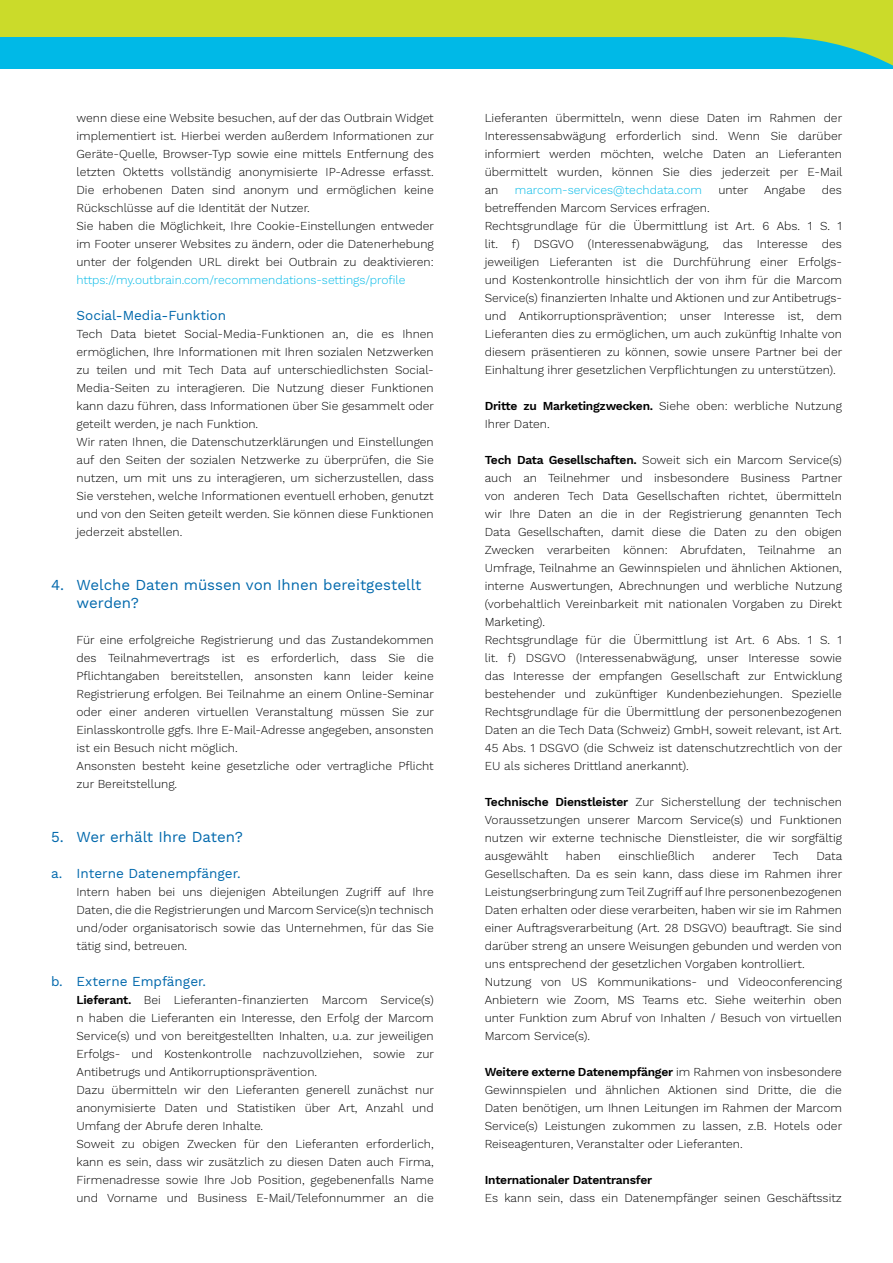
<style>
.page{position:relative;width:893px;height:1263px;background:#fff}
.page>*{position:absolute;margin:0;border:0;box-sizing:border-box;transform-origin:0 0}
.t1{font:15px/18px "Work Sans";color:#0068ac}
.t2{font:13.5px "Work Sans";color:#0068ac}
.t3{font:300 12px/18px "Work Sans";color:#000}
.t4{font:300 12px "Work Sans";color:#00b9e7}
.t5{font:600 12px "Work Sans";letter-spacing:-.02em;color:#000}
.s1{font-weight:600}
</style>
<div class="page">
<div style="left:0;top:0;width:893px;height:37px;background:#cbdb2a"></div>
<div style="left:0;top:37px;width:893px;height:31px;background:#00b9e7"></div>
<p class="t3" style="left:77px;top:109px;width:359px">wenn diese eine Website besuchen, auf der das Outbrain Widget implementiert ist. Hierbei werden außerdem Informationen zur Geräte-Quelle, Browser-Typ sowie eine mittels Entfernung des letzten Oktetts vollständig anonymisierte IP-Adresse erfasst.<br>Die erhobenen Daten sind anonym und ermöglichen keine Rückschlüsse auf die Identität der Nutzer.<br>Sie haben die Möglichkeit, Ihre Cookie-Einstellungen entweder im Footer unserer Websites zu ändern, oder die Datenerhebung unter der folgenden URL direkt bei Outbrain zu deaktivieren:</p>
<p class="t4" style="left:77px;top:273px;width:330px">https://my.outbrain.com/recommendations-settings/profile</p>
<p class="t2" style="left:77px;top:307px;width:151px">Social-Media-Funktion</p>
<p class="t3" style="left:77px;top:325px;width:359px">Tech Data bietet Social-Media-Funktionen an, die es Ihnen ermöglichen, Ihre Informationen mit Ihren sozialen Netzwerken zu teilen und mit Tech Data auf unterschiedlichsten Social-Media-Seiten zu interagieren. Die Nutzung dieser Funktionen kann dazu führen, dass Informationen über Sie gesammelt oder geteilt werden, je nach Funktion.<br>Wir raten Ihnen, die Datenschutzerklärungen und Einstellungen auf den Seiten der sozialen Netzwerke zu überprüfen, die Sie nutzen, um mit uns zu interagieren, um sicherzustellen, dass Sie verstehen, welche Informationen eventuell erhoben, genutzt und von den Seiten geteilt werden. Sie können diese Funktionen jederzeit abstellen.</p>
<p class="t1" style="left:77px;top:576px;width:346px;text-indent:-26px">4. Welche Daten müssen von Ihnen bereitgestellt werden?</p>
<p class="t3" style="left:77px;top:631px;width:359px">Für eine erfolgreiche Registrierung und das Zustandekommen des Teilnahmevertrags ist es erforderlich, dass Sie die Pflichtangaben bereitstellen, ansonsten kann leider keine Registrierung erfolgen. Bei Teilnahme an einem Online-Seminar oder einer anderen virtuellen Veranstaltung müssen Sie zur Einlasskontrolle ggfs. Ihre E-Mail-Adresse angegeben, ansonsten ist ein Besuch nicht möglich.<br>Ansonsten besteht keine gesetzliche oder vertragliche Pflicht zur Bereitstellung.</p>
<p class="t1" style="left:51px;top:828px;width:193px">5. Wer erhält Ihre Daten?</p>
<p class="t2" style="left:51px;top:865px;width:191px">a. Interne Datenempfänger.</p>
<p class="t3" style="left:77px;top:883px;width:359px;text-align:justify">Intern haben bei uns diejenigen Abteilungen Zugriff auf Ihre Daten, die die Registrierungen und Marcom Service(s)n technisch und/oder organisatorisch sowie das Unternehmen, für das Sie tätig sind, betreuen.</p>
<p class="t2" style="left:51px;top:973px;width:157px">b. Externe Empfänger.</p>
<p class="t3" style="left:77px;top:991px;width:359px"><span class="s1">Lieferant.</span> Bei Lieferanten-finanzierten Marcom Service(s) n haben die Lieferanten ein Interesse, den Erfolg der Marcom Service(s) und von bereitgestellten Inhalten, u.a. zur jeweiligen Erfolgs- und Kostenkontrolle nachzuvollziehen, sowie zur Antibetrugs und Antikorruptionsprävention.<br>Dazu übermitteln wir den Lieferanten generell zunächst nur anonymisierte Daten und Statistiken über Art, Anzahl und Umfang der Abrufe deren Inhalte.<br>Soweit zu obigen Zwecken für den Lieferanten erforderlich, kann es sein, dass wir zusätzlich zu diesen Daten auch Firma, Firmenadresse sowie Ihre Job Position, gegebenenfalls Name und Vorname und Business E-Mail/Telefonnummer an die</p>
<p class="t3" style="left:485px;top:109px;width:359px;text-align:justify">Lieferanten übermitteln, wenn diese Daten im Rahmen der Interessensabwägung erforderlich sind. Wenn Sie darüber informiert werden möchten, welche Daten an Lieferanten übermittelt wurden, können Sie dies jederzeit per E-Mail an</p>
<p class="t4" style="left:515px;top:183px;width:189px">marcom-services@techdata.com</p>
<p class="t3" style="left:718px;top:181px;width:31px">unter</p>
<p class="t3" style="left:764px;top:181px;width:43px">Angabe</p>
<p class="t3" style="left:822px;top:181px;width:22px">des</p>
<p class="t3" style="left:485px;top:199px;width:359px">betreffenden Marcom Services erfragen.<br>Rechtsgrundlage für die Übermittlung ist Art. 6 Abs. 1 S. 1 lit. f) DSGVO (Interessenabwägung, das Interesse des jeweiligen Lieferanten ist die Durchführung einer Erfolgs&shy;und Kostenkontrolle hinsichtlich der von ihm für die Marcom Service(s) finanzierten Inhalte und Aktionen und zur Antibetrugs&shy;und Antikorruptionsprävention; unser Interesse ist, dem Lieferanten dies zu ermöglichen, um auch zukünftig Inhalte von diesem präsentieren zu können, sowie unsere Partner bei der Einhaltung ihrer gesetzlichen Verpflichtungen zu unterstützen).</p>
<p class="t3" style="left:485px;top:397px;width:359px"><span class="s1">Dritte zu Marketingzwecken.</span> Siehe oben: werbliche Nutzung<br>Ihrer Daten.</p>
<p class="t3" style="left:485px;top:451px;width:359px"><span class="s1">Tech Data Gesellschaften.</span> Soweit sich ein Marcom Service(s) auch an Teilnehmer und insbesondere Business Partner von anderen Tech Data Gesellschaften richtet, übermitteln wir Ihre Daten an die in der Registrierung genannten Tech Data Gesellschaften, damit diese die Daten zu den obigen Zwecken verarbeiten können: Abrufdaten, Teilnahme an Umfrage, Teilnahme an Gewinnspielen und ähnlichen Aktionen, interne Auswertungen, Abrechnungen und werbliche Nutzung (vorbehaltlich Vereinbarkeit mit nationalen Vorgaben zu Direkt Marketing).<br>Rechtsgrundlage für die Übermittlung ist Art. 6 Abs. 1 S. 1 lit. f) DSGVO (Interessenabwägung, unser Interesse sowie das Interesse der empfangen Gesellschaft zur Entwicklung bestehender und zukünftiger Kundenbeziehungen. Spezielle Rechtsgrundlage für die Übermittlung der personenbezogenen Daten an die Tech Data (Schweiz) GmbH, soweit relevant, ist Art.<br>45 Abs. 1 DSGVO (die Schweiz ist datenschutzrechtlich von der EU als sicheres Drittland anerkannt).</p>
<p class="t3" style="left:485px;top:793px;width:359px;text-align:justify"><span class="s1">Technische Dienstleister</span> Zur Sicherstellung der technischen Voraussetzungen unserer Marcom Service(s) und Funktionen nutzen wir externe technische Dienstleister, die wir sorgfältig ausgewählt</p>
<p class="t3" style="left:566px;top:847px;width:36px">haben</p>
<p class="t3" style="left:619px;top:847px;width:77px">einschließlich</p>
<p class="t3" style="left:712px;top:847px;width:45px">anderer</p>
<p class="t3" style="left:773px;top:847px;width:27px">Tech</p>
<p class="t3" style="left:485px;top:847px;width:359px;text-indent:332px">Data Gesellschaften. Da es sein kann, dass diese im Rahmen ihrer Leistungserbringung zum Teil Zugriff auf Ihre personenbezogenen Daten erhalten oder diese verarbeiten, haben wir sie im Rahmen einer Auftragsverarbeitung (Art. 28 DSGVO) beauftragt. Sie sind darüber streng an unsere Weisungen gebunden und werden von uns entsprechend der gesetzlichen Vorgaben kontrolliert.<br>Nutzung von US Kommunikations- und Videoconferencing Anbietern wie Zoom, MS Teams etc. Siehe weiterhin oben unter Funktion zum Abruf von Inhalten / Besuch von virtuellen Marcom Service(s).</p>
<p class="t3" style="left:485px;top:1063px;width:359px;text-align:justify"><span class="s1">Weitere externe Datenempfänger</span> im Rahmen von insbesondere Gewinnspielen und ähnlichen Aktionen sind Dritte, die die Daten benötigen, um Ihnen Leitungen im Rahmen der Marcom Service(s) Leistungen zukommen zu lassen, z.B. Hotels oder Reiseagenturen, Veranstalter oder Lieferanten.</p>
<p class="t5" style="left:485px;top:1173px;width:169px">Internationaler Datentransfer</p>
<p class="t3" style="left:485px;top:1189px;width:359px">Es kann sein, dass ein Datenempfänger seinen Geschäftssitz</p>
</div>
